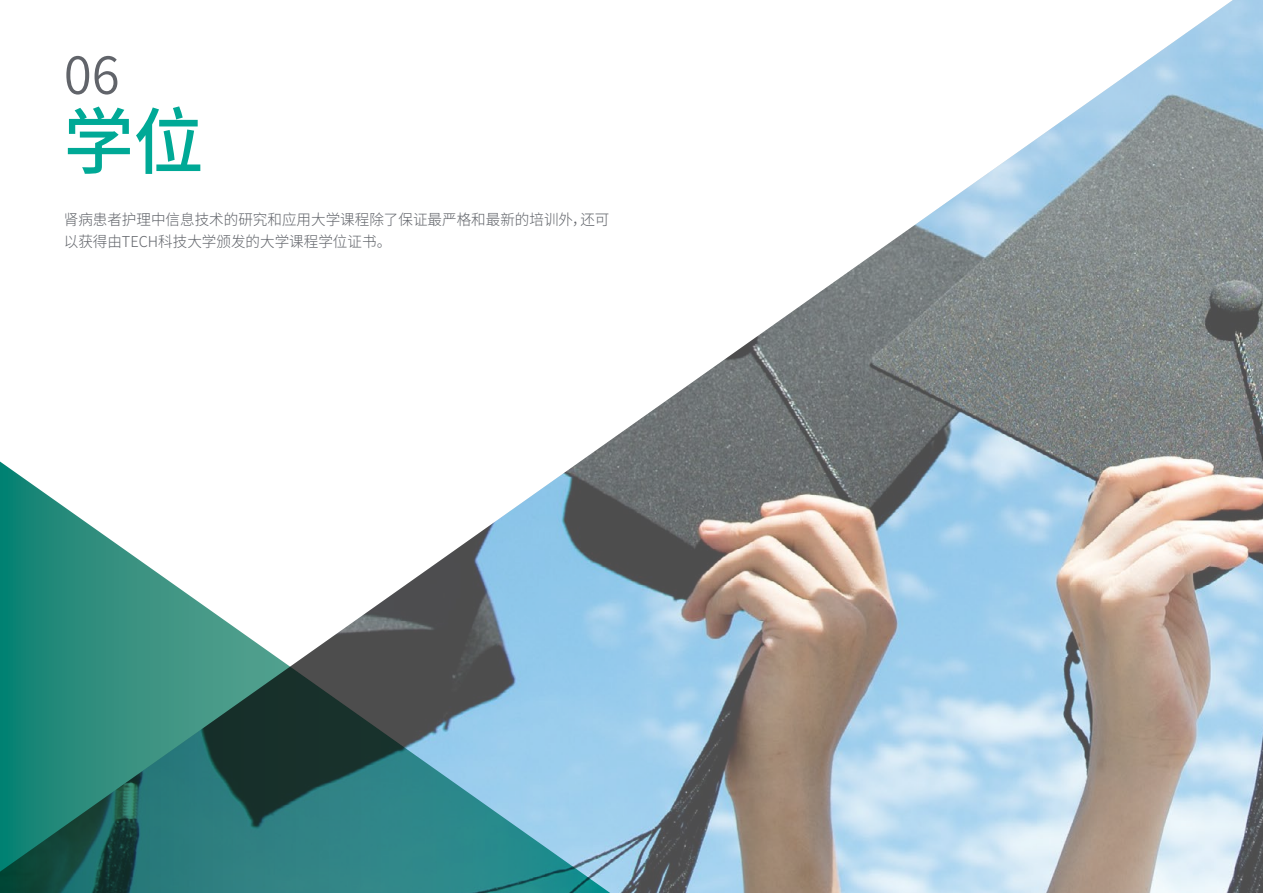
<style>
.page{position:relative;width:1263px;height:893px;background:#fff}
.page>*{position:absolute;margin:0;border:0;box-sizing:border-box;transform-origin:0 0}
.t1{font:500 72px "Source Han Sans CN";color:#00a996}
.t2{font:52.5px "Source Han Sans CN";color:#61646a}
.t3{font:300 15px/22.5px "Source Han Sans CN";color:#61646a}
</style>
<div class="page">
<img style="left:602px;top:0;width:661px;height:893px">
<svg style="left:0;top:446px;width:640px;height:447px"></svg>
<h2 class="t2" style="left:64px;top:45px;width:57px">06</h2>
<h1 class="t1" style="left:64px;top:101px;width:141px">学位</h1>
<p class="t3" style="left:64px;top:208px;width:547px">肾病患者护理中信息技术的研究和应用大学课程除了保证最严格和最新的培训外，还可以获得由TECH科技大学颁发的大学课程学位证书。</p>
</div>
